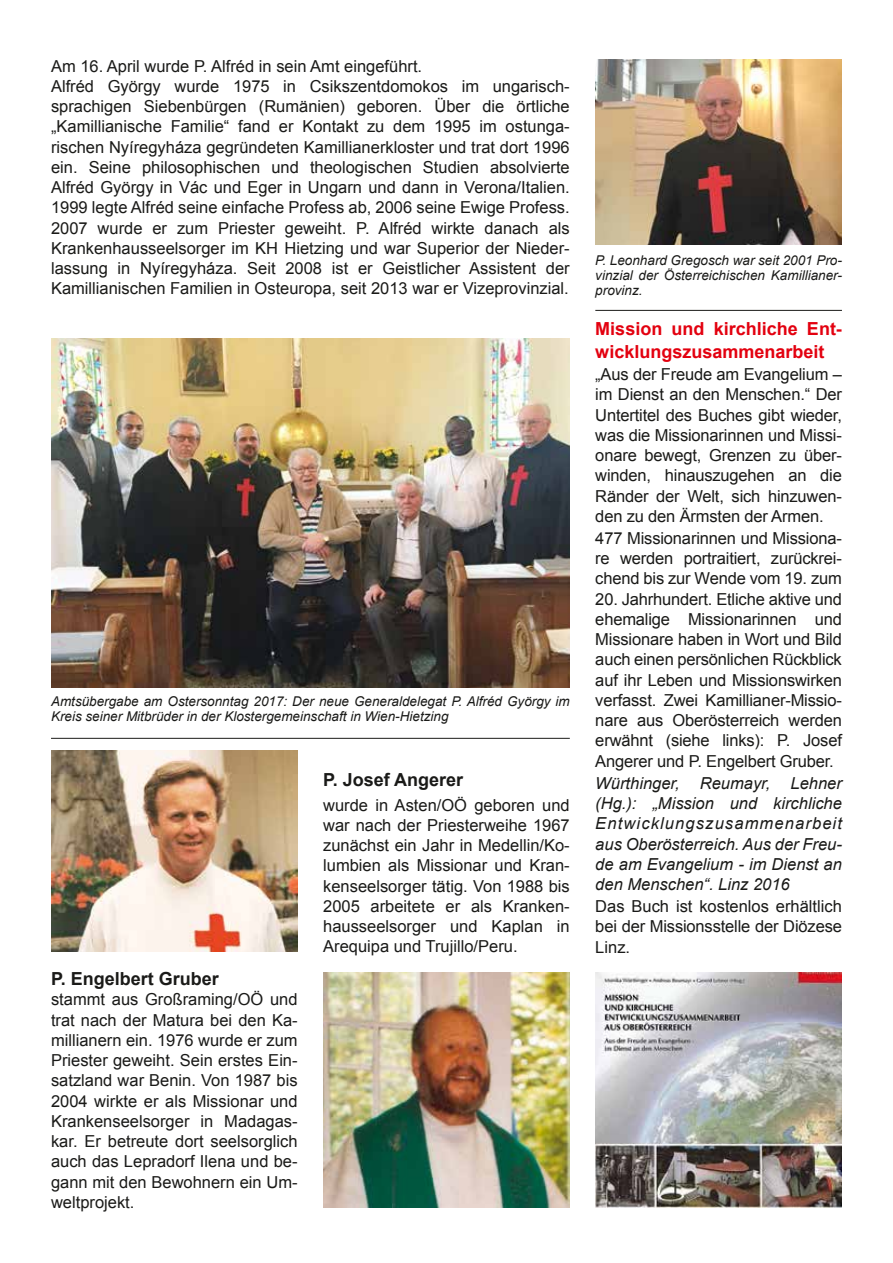
<style>
.page{position:relative;width:893px;height:1263px;background:#fff}
.page>*{position:absolute;margin:0;border:0;box-sizing:border-box;transform-origin:0 0}
.t1{font:700 18px/22.5px "Arial";color:#e3000f}
.t2{font:700 18px "Arial";color:#1a1a18}
.t3{font:16.5px/20.2px "Arial";color:#1a1a18;text-align:justify}
.t4{font:italic 16.5px/20.2px "Arial";color:#1a1a18;text-align:justify}
.t5{font:italic 13.5px/15px "Arial";color:#1a1a18}
</style>
<div class="page">
<img style="left:51px;top:339px;width:519px;height:348px">
<img style="left:595px;top:60px;width:247px;height:184px">
<img style="left:51px;top:750px;width:247px;height:202px">
<img style="left:323px;top:972px;width:247px;height:236px">
<img style="left:595px;top:972px;width:247px;height:236px">
<hr style="left:51px;top:738px;width:519px;height:1px;background:#1a1a18">
<hr style="left:595px;top:310px;width:247px;height:1px;background:#1a1a18">
<p class="t3" style="left:51px;top:56px;width:520px;text-align:left">Am 16. April wurde P. Alfréd in sein Amt eingeführt.<br>Alfréd György wurde 1975 in Csikszentdomokos im ungarisch&shy;sprachigen Siebenbürgen (Rumänien) geboren. Über die örtliche „Kamillianische Familie“ fand er Kontakt zu dem 1995 im ostunga&shy;rischen Nyíregyháza gegründeten Kamillianerkloster und trat dort 1996 ein. Seine philosophischen und theologischen Studien absolvierte Alfréd György in Vác und Eger in Ungarn und dann in Verona/Italien.<br>1999 legte Alfréd seine einfache Profess ab, 2006 seine Ewige Profess.<br>2007 wurde er zum Priester geweiht. P. Alfréd wirkte danach als Krankenhausseelsorger im KH Hietzing und war Superior der Nieder&shy;lassung in Nyíregyháza. Seit 2008 ist er Geistlicher Assistent der Kamillianischen Familien in Osteuropa, seit 2013 war er Vizeprovinzial.</p>
<p class="t5" style="left:51px;top:694px;width:520px">Amtsübergabe am Ostersonntag 2017: Der neue Generaldelegat P. Alfréd György im<br>Kreis seiner Mitbrüder in der Klostergemeinschaft in Wien-Hietzing</p>
<p class="t2" style="left:51px;top:967px;width:169px">P. Engelbert Gruber</p>
<p class="t3" style="left:51px;top:990px;width:248px">stammt aus Großraming/OÖ und trat nach der Matura bei den Ka&shy;millianern ein. 1976 wurde er zum Priester geweiht. Sein erstes Ein&shy;satzland war Benin. Von 1987 bis 2004 wirkte er als Missionar und Krankenseelsorger in Madagas&shy;kar. Er betreute dort seelsorglich auch das Lepradorf Ilena und be&shy;gann mit den Bewohnern ein Um&shy;weltprojekt.</p>
<p class="t2" style="left:323px;top:768px;width:142px">P. Josef Angerer</p>
<p class="t3" style="left:323px;top:795px;width:248px">wurde in Asten/OÖ geboren und war nach der Priesterweihe 1967 zunächst ein Jahr in Medellin/Ko&shy;lumbien als Missionar und Kran&shy;kenseelsorger tätig. Von 1988 bis 2005 arbeitete er als Kranken&shy;hausseelsorger und Kaplan in Arequipa und Trujillo/Peru.</p>
<p class="t5" style="left:595px;top:253px;width:248px;text-align:justify">P. Leonhard Gregosch war seit 2001 Pro&shy;vinzial der Österreichischen Kamillianer&shy;provinz.</p>
<p class="t1" style="left:595px;top:318px;width:248px">Mission und kirchliche Ent&shy;wicklungszusammenarbeit</p>
<p class="t3" style="left:595px;top:364px;width:248px">„Aus der Freude am Evangelium – im Dienst an den Menschen.“ Der Untertitel des Buches gibt wieder, was die Missionarinnen und Missi&shy;onare bewegt, Grenzen zu über&shy;winden, hinauszugehen an die Ränder der Welt, sich hinzuwen&shy;den zu den Ärmsten der Armen.</p>
<p class="t3" style="left:595px;top:528px;width:248px">477 Missionarinnen und Missiona&shy;re werden portraitiert, zurückrei&shy;chend bis zur Wende vom 19. zum</p>
<p class="t3" style="left:595px;top:589px;width:248px">20. Jahrhundert. Etliche aktive und ehemalige Missionarinnen und Missionare haben in Wort und Bild auch einen persönlichen Rückblick auf ihr Leben und Missionswirken verfasst. Zwei Kamillianer-Missio&shy;nare aus Oberösterreich werden erwähnt (siehe links): P. Josef Angerer und P. Engelbert Gruber.</p>
<p class="t4" style="left:595px;top:773px;width:248px">Würthinger, Reumayr, Lehner (Hg.): „Mission und kirchliche Entwicklungszusammenarbeit aus Oberösterreich. Aus der Freu&shy;de am Evangelium - im Dienst an den Menschen“. Linz 2016</p>
<p class="t3" style="left:595px;top:896px;width:248px">Das Buch ist kostenlos erhältlich bei der Missionsstelle der Diözese Linz.</p>
</div>
